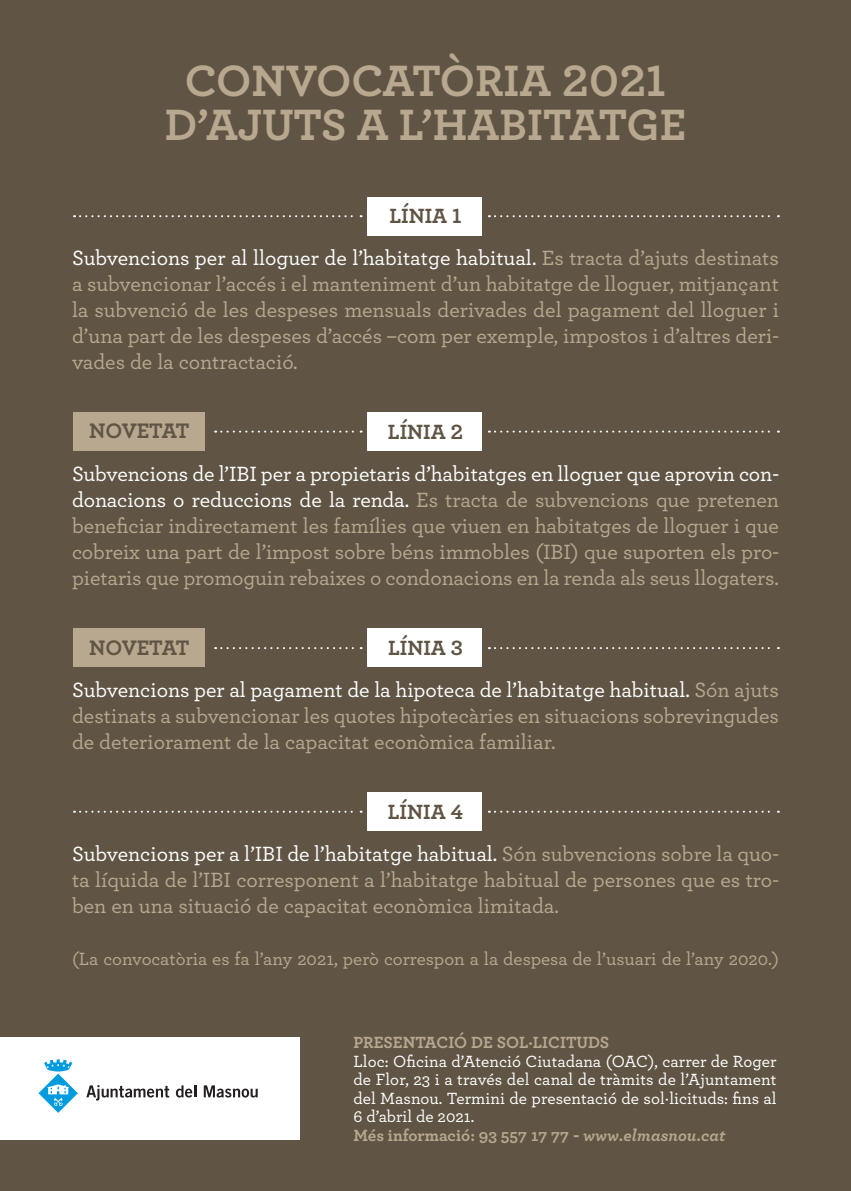
<style>
.page{position:relative;width:851px;height:1191px;background:#fff}
.page>*{position:absolute;margin:0;border:0;box-sizing:border-box;transform-origin:0 0}
.t1{font:700 46px "Archer Pro";color:#b7a88f}
.t2{font:700 22px "Archer Pro";letter-spacing:-.025em;color:#605544}
.t3{font:500 21.6px/26px "Archer Pro";color:#b7a88f;text-align:justify}
.t4{font:700 21.6px "Archer Pro";color:#605544}
.t5{font:500 18.6px "Archer Pro";color:#b7a88f}
.t6{font:500 17px/18.4px "Archer Pro";letter-spacing:.005em;color:#fff;text-align:justify}
.t7{font:700 17px "Archer Pro";color:#b7a88f}
.s1{color:#fff}
.s2{font-style:italic}
</style>
<div class="page">
<div style="left:0;top:0;width:850px;height:1191px;background:#605544"></div>
<div style="left:367px;top:197px;width:115px;height:38px;background:#fff"></div>
<svg style="left:74px;top:215px;width:287px;height:2px"></svg>
<svg style="left:489px;top:215px;width:289px;height:2px"></svg>
<div style="left:367px;top:792px;width:115px;height:38px;background:#fff"></div>
<svg style="left:74px;top:810px;width:287px;height:2px"></svg>
<svg style="left:489px;top:810px;width:289px;height:2px"></svg>
<div style="left:367px;top:412px;width:115px;height:38px;background:#fff"></div>
<svg style="left:215px;top:430px;width:146px;height:2px"></svg>
<svg style="left:489px;top:430px;width:289px;height:2px"></svg>
<div style="left:73px;top:412px;width:132px;height:38px;background:#b7a88f"></div>
<div style="left:367px;top:629px;width:115px;height:38px;background:#fff"></div>
<svg style="left:215px;top:647px;width:146px;height:2px"></svg>
<svg style="left:489px;top:647px;width:289px;height:2px"></svg>
<div style="left:73px;top:629px;width:132px;height:38px;background:#b7a88f"></div>
<div style="left:0;top:1037px;width:299px;height:103px;background:#fff"></div>
<svg style="left:39px;top:1073px;width:39px;height:39px"></svg>
<svg style="left:44px;top:1059px;width:28px;height:12px"></svg>
<svg style="left:47px;top:1084px;width:22px;height:22px"></svg>
<svg style="left:86px;top:1085px;width:83px;height:15px"></svg>
<svg style="left:176px;top:1085px;width:20px;height:12px"></svg>
<svg style="left:204px;top:1085px;width:54px;height:12px"></svg>
<p class="t1" style="left:185px;top:44px;width:482px">CONVOCATÒRIA 2021</p>
<p class="t1" style="left:165px;top:88px;width:523px">D’AJUTS A L’HABITATGE</p>
<p class="t4" style="left:389px;top:199px;width:74px">LÍNIA 1</p>
<p class="t3" style="left:72px;top:244px;width:708px"><span class="s1">Subvencions per al lloguer de l’habitatge habitual.</span> Es tracta d’ajuts destinats a subvencionar l’accés i el manteniment d’un habitatge de lloguer, mitjançant la subvenció de les despeses mensuals derivades del pagament del lloguer i d’una part de les despeses d’accés –com per exemple, impostos i d’altres deri&shy;vades de la contractació.</p>
<p class="t4" style="left:388px;top:415px;width:77px">LÍNIA 2</p>
<p class="t3" style="left:72px;top:460px;width:708px"><span class="s1">Subvencions de l’IBI per a propietaris d’habitatges en lloguer que aprovin con&shy;donacions o reduccions de la renda.</span> Es tracta de subvencions que pretenen beneficiar indirectament les famílies que viuen en habitatges de lloguer i que cobreix una part de l’impost sobre béns immobles (IBI) que suporten els pro&shy;pietaris que promoguin rebaixes o condonacions en la renda als seus llogaters.</p>
<p class="t2" style="left:89px;top:414px;width:102px">NOVETAT</p>
<p class="t4" style="left:388px;top:631px;width:76px">LÍNIA 3</p>
<p class="t3" style="left:72px;top:676px;width:708px"><span class="s1">Subvencions per al pagament de la hipoteca de l’habitatge habitual.</span> Són ajuts destinats a subvencionar les quotes hipotecàries en situacions sobrevingudes de deteriorament de la capacitat econòmica familiar.</p>
<p class="t2" style="left:89px;top:630px;width:102px">NOVETAT</p>
<p class="t4" style="left:388px;top:795px;width:77px">LÍNIA 4</p>
<p class="t3" style="left:72px;top:840px;width:708px"><span class="s1">Subvencions per a l’IBI de l’habitatge habitual.</span> Són subvencions sobre la quo&shy;ta líquida de l’IBI corresponent a l’habitatge habitual de persones que es tro&shy;ben en una situació de capacitat econòmica limitada.</p>
<p class="t5" style="left:72px;top:946px;width:708px">(La convocatòria es fa l’any 2021, però correspon a la despesa de l’usuari de l’any 2020.)</p>
<p class="t7" style="left:353px;top:1029px;width:257px">PRESENTACIÓ DE SOL·LICITUDS</p>
<p class="t6" style="left:353px;top:1051px;width:424px">Lloc: Oficina d’Atenció Ciutadana (OAC), carrer de Roger de Flor, 23 i a través del canal de tràmits de l’Ajuntament del Masnou. Termini de presentació de sol·licituds: fins al 6 d’abril de 2021.</p>
<p class="t7" style="left:353px;top:1121px;width:373px">Més informació: 93 557 17 77 - <span class="s2">www.elmasnou.cat</span></p>
</div>
